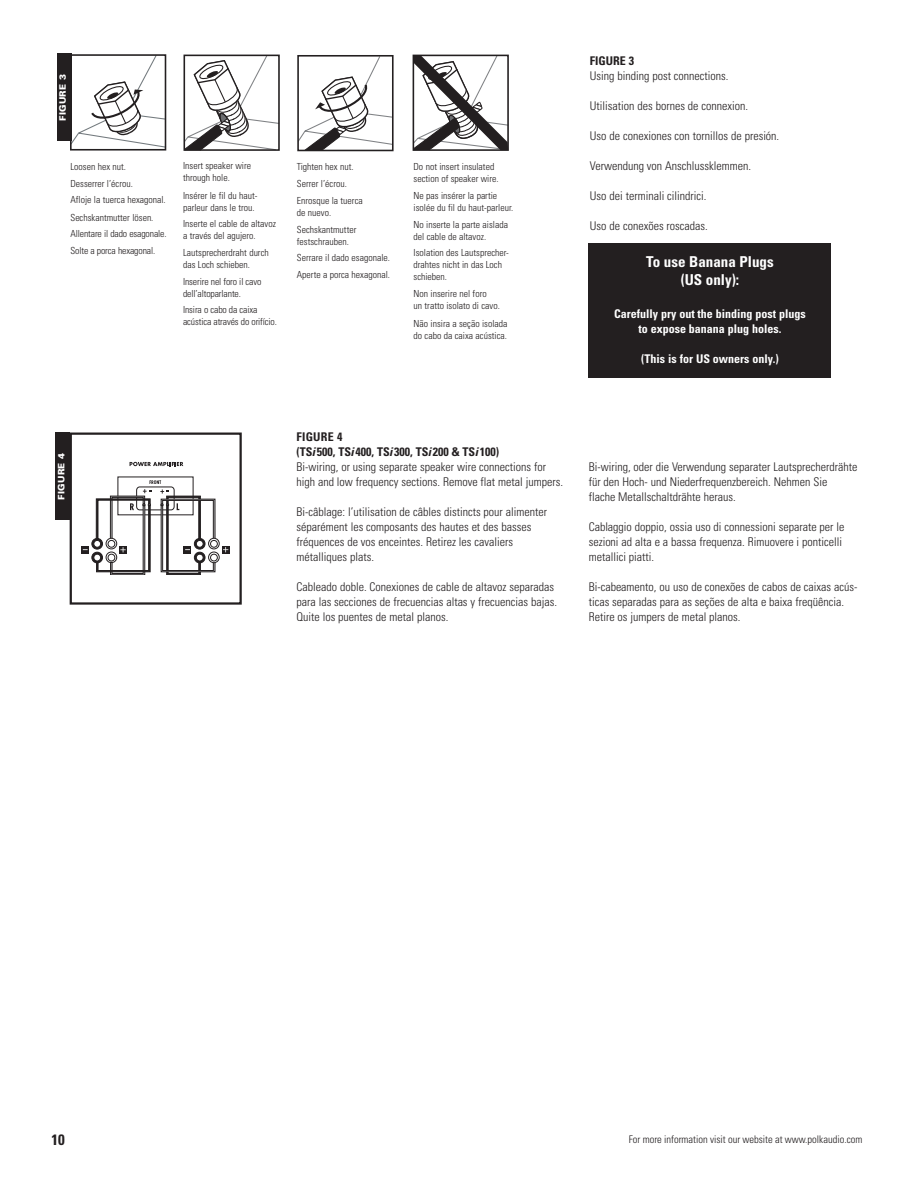
<style>
.page{position:relative;width:918px;height:1188px;background:#fff}
.page>*{position:absolute;margin:0;border:0;box-sizing:border-box;transform-origin:0 0}
.t1{font:700 condensed 15px/18px "Univers";color:#fff;text-align:center}
.t2{font:700 condensed 15px "Univers";color:#231f20}
.t3{font:300 condensed 12px/15px "Univers";color:#231f20}
.t4{font:700 condensed 12px/15px "Univers";color:#fff;text-align:center}
.t5{font:700 condensed 12px "Univers";color:#231f20}
.t6{font:300 condensed 10.5px "Univers";color:#231f20}
.t7{font:300 condensed 9.75px/12px "Univers";color:#231f20}
.t8{font:900 8.85px "Univers";letter-spacing:.035em;color:#fff}
.s1{font-weight:700}
.s2{font-weight:700;font-style:italic}
</style>
<div class="page">
<svg style="left:130px;top:462px;width:53px;height:4px"></svg>
<svg style="left:81px;top:546px;width:8px;height:8px"></svg>
<div style="left:92px;top:538px;width:11px;height:11px;border:1px solid #231f20;border-radius:50%"></div>
<div style="left:94px;top:540px;width:7px;height:7px;border:1px solid #231f20;border-radius:50%"></div>
<div style="left:208px;top:552px;width:11px;height:11px;border:1px solid #231f20;border-radius:50%"></div>
<div style="left:210px;top:554px;width:8px;height:7px;border:1px solid #231f20;border-radius:50%"></div>
<svg style="left:222px;top:546px;width:7px;height:8px"></svg>
<div style="left:208px;top:538px;width:11px;height:11px;border:1px solid #231f20;border-radius:50%"></div>
<div style="left:210px;top:540px;width:8px;height:7px;border:1px solid #231f20;border-radius:50%"></div>
<div style="left:92px;top:552px;width:11px;height:11px;background:#292526;border-radius:50%"></div>
<div style="left:92px;top:552px;width:11px;height:11px;border:1px solid #231f20;border-radius:50%"></div>
<div style="left:94px;top:554px;width:7px;height:7px;border:1px solid #231f20;border-radius:50%"></div>
<svg style="left:223px;top:547px;width:5px;height:5px"></svg>
<svg style="left:96px;top:480px;width:119px;height:95px"></svg>
<div style="left:70px;top:433px;width:172px;height:172px;border:2px solid #231f20"></div>
<div style="left:56px;top:433px;width:14px;height:87px;background:#231f20"></div>
<div style="left:588px;top:243px;width:243px;height:135px;background:#231f20"></div>
<div style="left:57px;top:54px;width:14px;height:87px;background:#231f20"></div>
<svg style="left:73px;top:54px;width:94px;height:94px"></svg>
<div style="left:70px;top:54px;width:96px;height:97px;border:2px solid #231f20"></div>
<svg style="left:412px;top:54px;width:97px;height:97px"></svg>
<svg style="left:297px;top:55px;width:97px;height:97px"></svg>
<svg style="left:183px;top:54px;width:97px;height:97px"></svg>
<p class="t8" style="left:59px;top:121px;width:48px;rotate:-90deg">FIGURE 3</p>
<p class="t7" style="left:70px;top:159px;width:64px;line-height:17.4px">Loosen hex nut.<br>Desserrer l’écrou.</p>
<p class="t7" style="left:70px;top:192px;width:97px;line-height:17.4px">Afloje la tuerca hexagonal.<br>Sechskantmutter lösen.</p>
<p class="t7" style="left:70px;top:227px;width:98px;line-height:16.4px">Allentare il dado esagonale.<br>Solte a porca hexagonal.</p>
<p class="t7" style="left:183px;top:161px;width:70px">Insert speaker wire through hole.</p>
<p class="t7" style="left:183px;top:190px;width:76px">Insérer le fil du haut&shy;parleur dans le trou.</p>
<p class="t7" style="left:183px;top:218px;width:94px">Inserte el cable de altavoz a través del agujero.</p>
<p class="t7" style="left:183px;top:248px;width:87px">Lautsprecherdraht durch das Loch schieben.</p>
<p class="t7" style="left:183px;top:276px;width:80px">Inserire nel foro il cavo dell’altoparlante.</p>
<p class="t7" style="left:183px;top:305px;width:95px">Insira o cabo da caixa acústica através do orifício.</p>
<p class="t7" style="left:297px;top:159px;width:58px;line-height:17.4px">Tighten hex nut.<br>Serrer l’écrou.</p>
<p class="t7" style="left:297px;top:195px;width:67px">Enrosque la tuerca de nuevo.</p>
<p class="t7" style="left:297px;top:225px;width:61px">Sechskantmutter festschrauben.</p>
<p class="t7" style="left:297px;top:251px;width:95px;line-height:16.4px">Serrare il dado esagonale.<br>Aperte a porca hexagonal.</p>
<p class="t7" style="left:414px;top:161px;width:87px">Do not insert insulated section of speaker wire.</p>
<p class="t7" style="left:414px;top:191px;width:101px">Ne pas insérer la partie isolée du fil du haut-parleur.</p>
<p class="t7" style="left:414px;top:219px;width:96px">No inserte la parte aislada del cable de altavoz.</p>
<p class="t7" style="left:414px;top:247px;width:97px">Isolation des Lautsprecher&shy;drahtes nicht in das Loch schieben.</p>
<p class="t7" style="left:414px;top:289px;width:88px">Non inserire nel foro<br>un tratto isolato di cavo.</p>
<p class="t7" style="left:414px;top:318px;width:95px">Não insira a seção isolada do cabo da caixa acústica.</p>
<p class="t5" style="left:590px;top:56px;width:46px">FIGURE 3</p>
<p class="t3" style="left:590px;top:69px;width:140px">Using binding post connections.</p>
<p class="t3" style="left:590px;top:99px;width:160px">Utilisation des bornes de connexion.</p>
<p class="t3" style="left:590px;top:129px;width:191px">Uso de conexiones con tornillos de presión.</p>
<p class="t3" style="left:590px;top:159px;width:163px">Verwendung von Anschlussklemmen.</p>
<p class="t3" style="left:590px;top:189px;width:118px">Uso dei terminali cilindrici.</p>
<p class="t3" style="left:590px;top:219px;width:120px">Uso de conexões roscadas.</p>
<p class="t1" style="left:646px;top:254px;width:129px">To use Banana Plugs (US only):</p>
<p class="t4" style="left:614px;top:307px;width:193px">Carefully pry out the binding post plugs to expose banana plug holes.</p>
<p class="t4" style="left:641px;top:352px;width:139px">(This is for US owners only.)</p>
<p class="t8" style="left:58px;top:500px;width:48px;rotate:-90deg">FIGURE 4</p>
<p class="t3" style="left:296px;top:431px;width:268px"><span class="s1">FIGURE 4<br>(TS</span><span class="s2">i</span> <span class="s1">500, TS</span><span class="s2">i</span> <span class="s1">400, TS</span><span class="s2">i</span> <span class="s1">300, TS</span><span class="s2">i</span> <span class="s1">200 &amp; TS</span><span class="s2">i</span> <span class="s1">100)<br></span>Bi-wiring, or using separate speaker wire connections for high and low frequency sections. Remove flat metal jumpers.</p>
<p class="t3" style="left:296px;top:506px;width:252px">Bi-câblage: l’utilisation de câbles distincts pour alimenter séparément les composants des hautes et des basses fréquences de vos enceintes. Retirez les cavaliers métalliques plats.</p>
<p class="t3" style="left:296px;top:581px;width:262px">Cableado doble. Conexiones de cable de altavoz separadas para las secciones de frecuencias altas y frecuencias bajas.<br>Quite los puentes de metal planos.</p>
<p class="t3" style="left:589px;top:461px;width:270px">Bi-wiring, oder die Verwendung separater Lautsprecherdrähte für den Hoch- und Niederfrequenzbereich. Nehmen Sie<br>flache Metallschaltdrähte heraus.</p>
<p class="t3" style="left:589px;top:521px;width:257px">Cablaggio doppio, ossia uso di connessioni separate per le sezioni ad alta e a bassa frequenza. Rimuovere i ponticelli metallici piatti.</p>
<p class="t3" style="left:589px;top:581px;width:270px">Bi-cabeamento, ou uso de conexões de cabos de caixas acús&shy;ticas separadas para as seções de alta e baixa freqüência.<br>Retire os jumpers de metal planos.</p>
<p class="t2" style="left:52px;top:1134px;width:15px">10</p>
<p class="t6" style="left:629px;top:1136px;width:235px">For more information visit our website at www.polkaudio.com</p>
</div>
